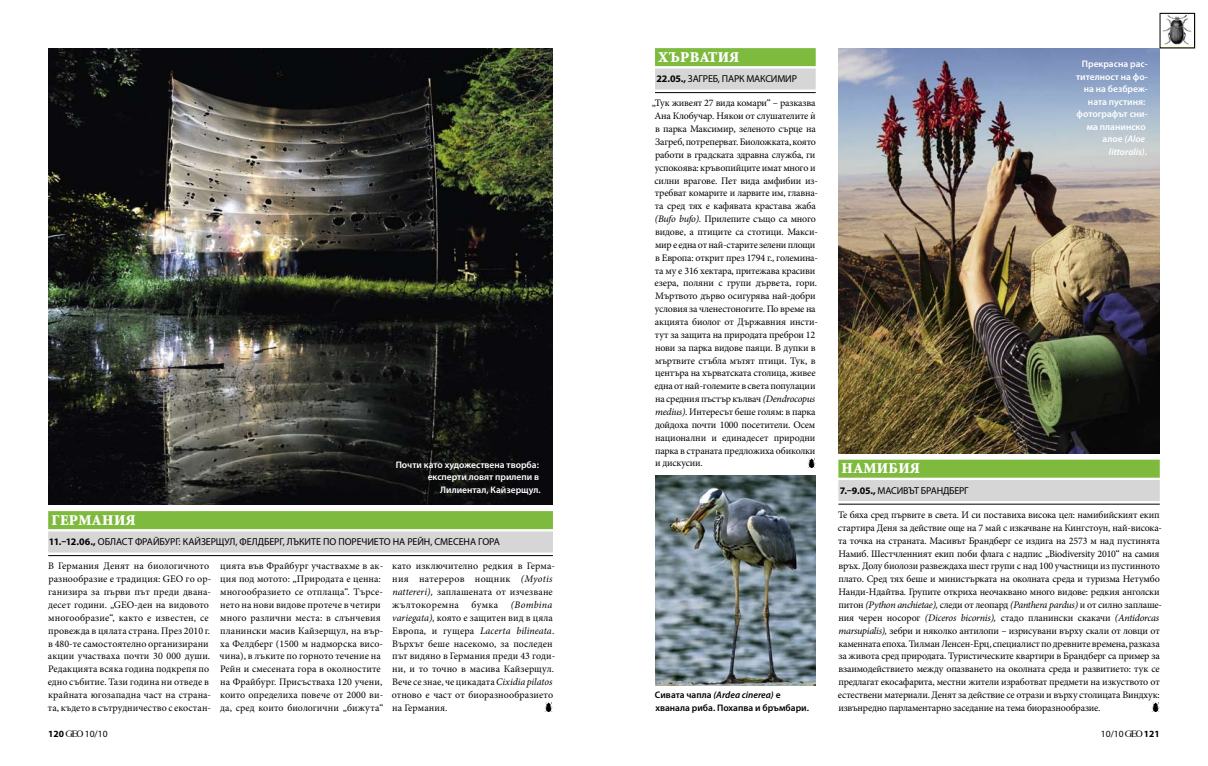
<style>
.page{position:relative;width:1208px;height:766px;background:#fff}
.page>*{position:absolute;margin:0;border:0;box-sizing:border-box;transform-origin:0 0}
.t1{font:900 15px "Vitosha";letter-spacing:.02em;color:#fff}
.t2{font:10px/12.8px "Minion Pro";letter-spacing:-.01em;color:#000}
.t3{font:10px/12.8px "Minion Pro";letter-spacing:.01em;color:#000}
.t4{font:10px "Myriad Pro";letter-spacing:.035em;color:#000}
.t5{font:600 9.5px/12.5px "Myriad Pro";color:#fff;text-align:right}
.t6{font:600 9.5px/12.9px "Myriad Pro";color:#000}
.t7{font:9.5px "Myriad Pro";color:#000}
.s1{font-weight:700}
.s2{font-style:italic}
.s3{font-family:"Time";font-size:9.6px}
.s4{font-family:"GEO Logo Font";font-size:8.5px}
</style>
<div class="page">
<img style="left:48px;top:48px;width:505px;height:457px">
<svg style="left:1160px;top:15px;width:34px;height:34px"></svg>
<svg style="left:544px;top:702px;width:9px;height:9px"></svg>
<svg style="left:1151px;top:702px;width:8px;height:9px"></svg>
<img style="left:838px;top:48px;width:321px;height:405px">
<svg style="left:48px;top:529px;width:505px;height:28px"></svg>
<div style="left:48px;top:511px;width:505px;height:18px;background:#7dba3d"></div>
<div style="left:48px;top:531px;width:505px;height:21px;background:#d6d6d6"></div>
<hr style="left:48px;top:555px;width:505px;height:1px;background:#000">
<img style="left:655px;top:475px;width:160px;height:210px">
<svg style="left:807px;top:458px;width:8px;height:9px"></svg>
<div style="left:655px;top:48px;width:160px;height:18px;background:#7dba3d"></div>
<div style="left:655px;top:68px;width:160px;height:21px;background:#d6d6d6"></div>
<hr style="left:655px;top:92px;width:160px;height:1px;background:#000">
<div style="left:838px;top:459px;width:321px;height:18px;background:#7dba3d"></div>
<div style="left:838px;top:480px;width:321px;height:21px;background:#d6d6d6"></div>
<hr style="left:838px;top:503px;width:321px;height:1px;background:#000">
<p class="t5" style="left:396px;top:458px;width:146px">Почти като художествена творба: експерти ловят прилепи в<br>Лилиентал, Кайзерщул.</p>
<h1 class="t1" style="left:51px;top:512px;width:79px">ГЕРМАНИЯ</h1>
<p class="t4" style="left:49px;top:535px;width:257px"><span class="s1">11.–12.06.,</span> област Фрайбург: Кайзерщул, Фелдберг, лъките</p>
<p class="t4" style="left:323px;top:535px;width:132px">по поречието на Рейн, смесен</p>
<p class="t4" style="left:470px;top:535px;width:32px">а гора</p>
<p class="t2" style="left:48px;top:559px;width:165px">В Германия денят на биологичното разнообразие е традиция: GEO го ор&shy;ганизира за първи път преди двана&shy;десет години. „GEO-ден на видовото многообразие“, както е известен, се провежда в цялата страна. През 2010 г. в 480-те самостоятелно организирани акции участваха почти 30 000 души.<br>Редакцията всяка година подкрепя по едно събитие. Тази година ни отведе в крайната югозападна част на страна&shy;та, където в сътрудничество с екостан-</p>
<p class="t2" style="left:220px;top:559px;width:165px">цията във Фрайбург участвахме в ак&shy;ция под мотото: „Природата е ценна: многообразието се отплаща“. Търсе&shy;нето на нови видове протече в четири много различни места: в слънчевия планински масив Кайзерщул, на вър&shy;ха Фелдберг (1500 м надморска висо&shy;чина), в лъките по горното течение на Рейн и смесената гора в околностите на Фрайбург. Присъстваха 120 учени, които определиха повече от 2000 ви&shy;да, сред които биологични „бижута“</p>
<p class="t3" style="left:392px;top:559px;width:165px">като изключително редкия в Герма&shy;ния натереров нощник <span class="s2">(Myotis nattereri),</span> заплашената от изчезване жълтокоремна бумка <span class="s2">(Bombina variegata),</span> която е защитен вид в цяла Европа, и гущера <span class="s2">Lacerta bilineata</span>.<br>Върхът беше насекомо, за последен път видяно в Германия преди 43 годи&shy;ни, и то точно в масива Кайзерщул.<br>Вече се знае, че цикадата <span class="s2">Cixidia pilatos </span>отново е част от биоразнообразието на Германия.</p>
<h1 class="t1" style="left:658px;top:49px;width:83px">ХЪ РВАТия</h1>
<p class="t4" style="left:656px;top:72px;width:142px"><span class="s1">22.05.,</span> Загреб, парк Макси мир</p>
<p class="t2" style="left:652px;top:97px;width:168px">„Тук живеят 27 вида комари“ – разказва Ана Клобучар. Някои от слушателите <span class="s3">є </span>в парка Максимир, зеленото сърце на Загреб, потреперват. Биоложката, която работи в градската здравна служба, ги успокоява: кръвопийците имат много и силни врагове. Пет вида амфибии из&shy;требват комарите и ларвите им, главна&shy;та сред тях е кафявата крастава жаба <span class="s2">(Bufo bufo)</span>. Прилепите също са много видове, а птиците са стотици. Макси&shy;мир е една от най-старите зелени площи в Европа: открит през 1794 г., големина&shy;та му е 316 хектара, притежава красиви езера, поляни с групи дървета, гори.<br>Мъртвото дърво осигурява най-добри условия за членестоногите. По време на акцията биолог от Държавния инсти&shy;тут за защита на природата преброи 12 нови за парка видове паяци. В дупки в мъртвите стъбла мътят птици. Тук, в центъра на хърватската столица, живее една от най-големите в света популации на средния пъстър кълвач <span class="s2">(Dendrocopus medius)</span>. Интересът беше голям: в парка дойдоха почти 1000 посетители. Осем национални и единадесет природни парка в страната предложиха обиколки и дискусии.</p>
<p class="t6" style="left:655px;top:688px;width:156px">Сивата чапла <span class="s2">(Ardea cinerea)</span> е хванала риба. Похапва и бръмбари.</p>
<p class="t5" style="left:1076px;top:58px;width:73px">Прекрасна рас&shy;тителност на фо&shy;на на безбреж&shy;ната пустиня: фотографът сни&shy;ма планинско алое <span class="s2">(Aloe littoralis)</span>.</p>
<h1 class="t1" style="left:841px;top:460px;width:73px">НАМИБИЯ</h1>
<p class="t4" style="left:840px;top:484px;width:104px"><span class="s1">7.–9.05.,</span> масивът Брандбе</p>
<p class="t4" style="left:959px;top:484px;width:10px">рг</p>
<p class="t2" style="left:838px;top:508px;width:326px">Те бяха сред първите в света. И си поставиха висока цел: намибийският екип стартира деня за действие още на 7 май с изкачване на Кингстоун, най-висока&shy;та точка на страната. Масивът Брандберг се издига на 2573 м над пустинята Намиб. Шестчленният екип поби флага с надпис „Biodiversity 2010“ на самия връх. Долу биолози развеждаха шест групи с над 100 участници из пустинното плато. Сред тях беше и министърката на околната среда и туризма Нетумбо Нанди-Ндайтва. Групите откриха неочаквано много видове: редкия анголски питон <span class="s2">(Python anchietae),</span> следи от леопард <span class="s2">(Panthera pardus)</span> и от силно заплаше&shy;ния черен носорог <span class="s2">(Diceros bicornis),</span> стадо планински скакачи <span class="s2">(Antidorcas marsupialis),</span> зебри и няколко антилопи – изрисувани върху скали от ловци от каменната епоха. Тилман Ленсен-Ерц, специалист по древните времена, разказа за живота сред природата. Туристическите квартири в Брандберг са пример за взаимодействието между опазването на околната среда и развитието: тук се предлагат екосафарита, местни жители изработват предмети на изкуството от естествени материали. Денят за действие се отрази и върху столицата Виндхук: извънредно парламентарно заседание на тема биоразнообразие.</p>
<p class="t7" style="left:48px;top:727px;width:61px"><span class="s1">120</span><span class="s4">g</span> 10/10</p>
<p class="t7" style="left:1101px;top:727px;width:60px">10/10<span class="s4">g</span> <span class="s1">121</span></p>
</div>
